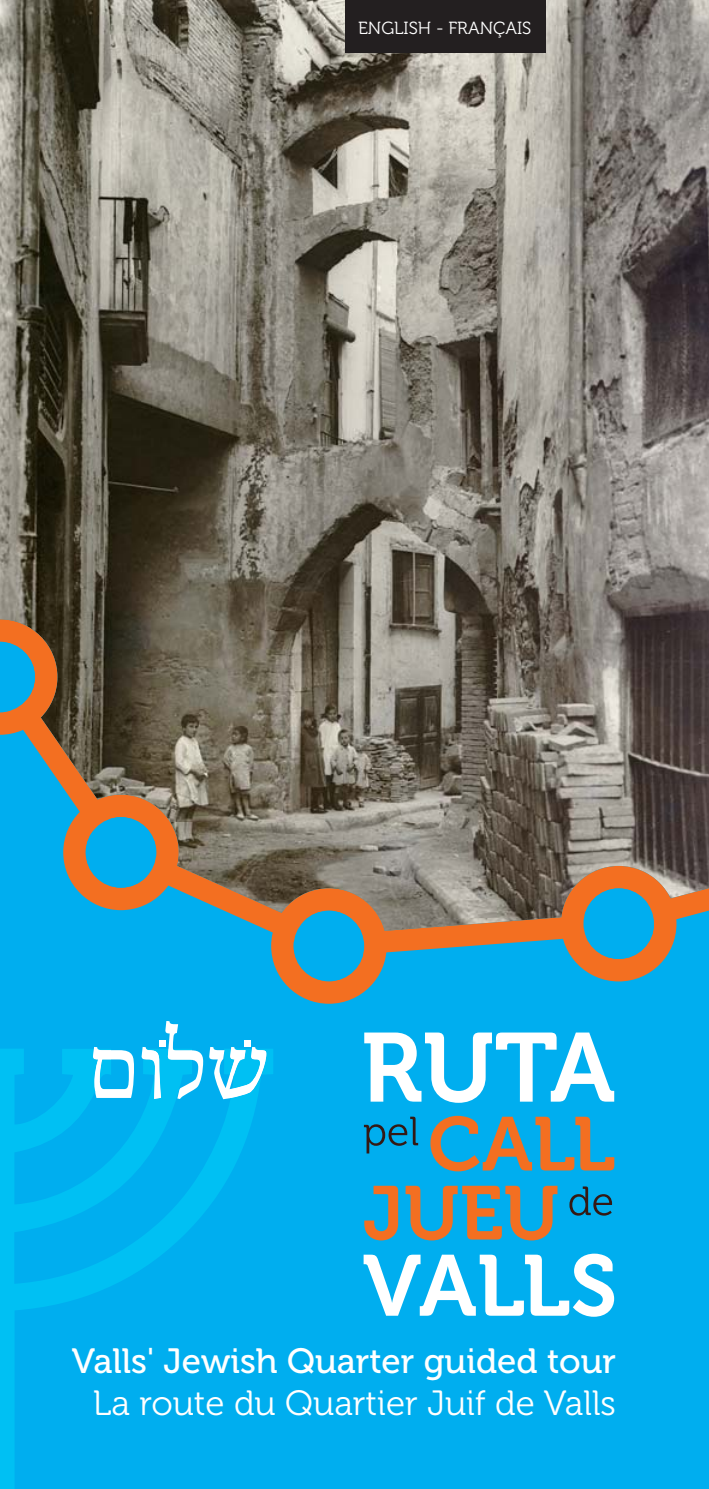
<style>
.page{position:relative;width:709px;height:1489px;background:#fff}
.page>*{position:absolute;margin:0;border:0;box-sizing:border-box;transform-origin:0 0}
.t1{font:35px "Museo 500";color:#fff}
.t2{font:35px "Museo 300";color:#fff}
.t3{font:17.5px "Museo 300";color:#fff}
</style>
<div class="page">
<div style="left:0;top:0;width:709px;height:1488px;background:#00aeef"></div>
<img style="left:0;top:0;width:709px;height:518px">
<svg style="left:430px;top:1115px;width:184px;height:56px"></svg>
<svg style="left:364px;top:1185px;width:34px;height:55px"></svg>
<svg style="left:405px;top:1185px;width:152px;height:55px"></svg>
<svg style="left:364px;top:1032px;width:250px;height:70px"></svg>
<svg style="left:363px;top:1253px;width:251px;height:63px"></svg>
<svg style="left:569px;top:1186px;width:43px;height:29px"></svg>
<svg style="left:364px;top:1116px;width:54px;height:37px"></svg>
<div style="left:344px;top:0;width:201px;height:52px;background:#231f20"></div>
<svg style="left:0;top:518px;width:709px;height:435px;background:#6a7069"></svg>
<svg style="left:63px;top:794px;width:116px;height:116px"></svg>
<svg style="left:271px;top:888px;width:116px;height:115px;background:#bb7849"></svg>
<svg style="left:561px;top:865px;width:115px;height:116px;background:#bf7d50"></svg>
<svg style="left:0;top:619px;width:57px;height:115px"></svg>
<div style="left:86px;top:817px;width:70px;height:70px;background:#00aeef;border-radius:50%"></div>
<div style="left:294px;top:910px;width:70px;height:71px;background:#00aeef;border-radius:50%"></div>
<div style="left:583px;top:888px;width:71px;height:70px;background:#00aeef;border-radius:50%"></div>
<div style="left:244px;top:1040px;width:7px;height:6px;background:#fff"></div>
<svg style="left:0;top:1049px;width:273px;height:439px"></svg>
<svg style="left:209px;top:1046px;width:57px;height:53px"></svg>
<svg style="left:141px;top:1021px;width:62px;height:77px"></svg>
<svg style="left:93px;top:1047px;width:41px;height:50px"></svg>
<p class="t3" style="left:358px;top:18px;width:175px">ENGLISH - FRANÇAIS</p>
<p class="t1" style="left:72px;top:1347px;width:546px">Valls' Jewish Quarter guided tour</p>
<p class="t2" style="left:93px;top:1382px;width:524px">La route du Quartier Juif de Valls</p>
</div>
